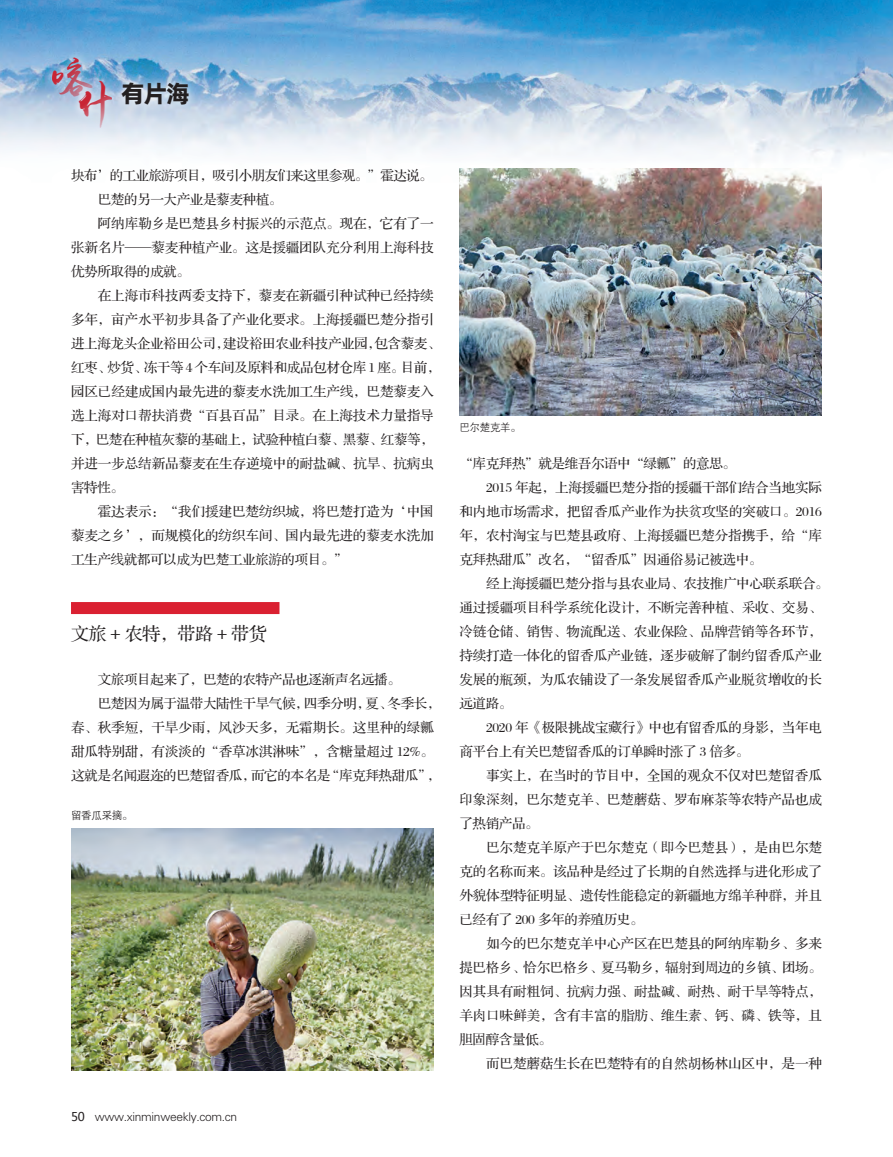
<style>
.page{position:relative;width:893px;height:1157px;background:#fff}
.page>*{position:absolute;margin:0;border:0;box-sizing:border-box;transform-origin:0 0}
.t1{font:44.25px "yuweij";color:#c82434}
.t2{font:24px "Alibaba Pu Hui Ti 2 105 Heavy";color:#231f20}
.t3{font:18px "FZS3 K GBK1 0";letter-spacing:-.025em;color:#231f20}
.t4{font:13.5px "FZS3 JW GB1 0";letter-spacing:-.005em;color:#231f20}
.t5{font:13.5px "FZS3 JW GB1 0";letter-spacing:-.025em;color:#231f20}
.t6{font:13.5px "FZS3 JW GB1 0";letter-spacing:-.045em;color:#231f20}
.t7{font:12px "FZXH1 JW GB1 0";letter-spacing:-.025em;color:#231f20}
.t8{font:10.5px "FZZDXJW GB1 0";letter-spacing:-.025em;color:#231f20}
.s1{font-family:"yuweij";font-size:44.25px;color:#c82434}
.s2{font-family:"Microsoft Ya Hei"}
</style>
<div class="page">
<img style="left:0;top:0;width:893px;height:161px">
<svg style="left:43px;top:48px;width:154px;height:87px;background:#a8c7e2"></svg>
<div style="left:71px;top:602px;width:208px;height:12px;background:#da2031"></div>
<img style="left:71px;top:828px;width:363px;height:242px">
<img style="left:459px;top:168px;width:363px;height:247px">
<h1 class="t1" style="left:51px;top:49px;width:46px">喀</h1>
<h2 class="t2" style="left:73px;top:75px;width:118px"><span class="s1">什</span>有片海</h2>
<p class="t6" style="left:71px;top:168px;width:363px">块布’的工业旅游项目，吸引小朋友们来这里参观。”霍达说。</p>
<p class="t5" style="left:98px;top:192px;width:186px">巴楚的另一大产业是藜麦种植。</p>
<p class="t4" style="left:98px;top:216px;width:337px">阿纳库勒乡是巴楚县乡村振兴的示范点。现在，它有了一</p>
<p class="t4" style="left:71px;top:240px;width:364px">张新名片——藜麦种植产业。这是援疆团队充分利用上海科技</p>
<p class="t5" style="left:71px;top:264px;width:120px">优势所取得的成就。</p>
<p class="t4" style="left:98px;top:288px;width:337px">在上海市科技两委支持下，藜麦在新疆引种试种已经持续</p>
<p class="t4" style="left:71px;top:312px;width:364px">多年，亩产水平初步具备了产业化要求。上海援疆巴楚分指引</p>
<p class="t5" style="left:71px;top:336px;width:371px">进上海龙头企业裕田公司，建设裕田农业科技产业园，包含藜麦、</p>
<p class="t5" style="left:71px;top:360px;width:371px">红枣、炒货、冻干等 4 个车间及原料和成品包材仓库 1 座。目前，</p>
<p class="t4" style="left:71px;top:384px;width:364px">园区已经建成国内最先进的藜麦水洗加工生产线，巴楚藜麦入</p>
<p class="t4" style="left:71px;top:408px;width:364px">选上海对口帮扶消费“百县百品”目录。在上海技术力量指导</p>
<p class="t5" style="left:71px;top:432px;width:364px">下，巴楚在种植灰藜的基础上，试验种植白藜、黑藜、红藜等，</p>
<p class="t4" style="left:71px;top:456px;width:364px">并进一步总结新品藜麦在生存逆境中的耐盐碱、抗旱、抗病虫</p>
<p class="t4" style="left:71px;top:480px;width:54px">害特性。</p>
<p class="t4" style="left:98px;top:504px;width:337px">霍达表示：“我们援建巴楚纺织城，将巴楚打造为‘中国</p>
<p class="t4" style="left:71px;top:528px;width:364px">藜麦之乡’，而规模化的纺织车间、国内最先进的藜麦水洗加</p>
<p class="t5" style="left:71px;top:552px;width:278px">工生产线就都可以成为巴楚工业旅游的项目。”</p>
<p class="t3" style="left:71px;top:624px;width:197px">文旅 + 农特，带路 + 带货</p>
<p class="t5" style="left:98px;top:672px;width:305px">文旅项目起来了，巴楚的农特产品也逐渐声名远播。</p>
<p class="t5" style="left:98px;top:696px;width:344px">巴楚因为属于温带大陆性干旱气候，四季分明，夏、冬季长，</p>
<p class="t4" style="left:71px;top:720px;width:364px">春、秋季短，干旱少雨，风沙天多，无霜期长。这里种的绿瓤</p>
<p class="t4" style="left:71px;top:744px;width:364px">甜瓜特别甜，有淡淡的“香草冰淇淋味”，含糖量超过 12%。</p>
<p class="t5" style="left:71px;top:768px;width:371px">这就是名闻遐迩的巴楚留香瓜，而它的本名是“库克拜热甜瓜”，</p>
<p class="t8" style="left:71px;top:810px;width:63px">留香瓜采摘。</p>
<p class="t7" style="left:71px;top:1109px;width:168px"><span class="s2">50</span> www.xinminweekly.com.cn</p>
<p class="t8" style="left:459px;top:421px;width:63px">巴尔楚克羊。</p>
<p class="t5" style="left:459px;top:456px;width:278px">“库克拜热”就是维吾尔语中“绿瓤”的意思。</p>
<p class="t4" style="left:486px;top:480px;width:337px">2015 年起，上海援疆巴楚分指的援疆干部们结合当地实际</p>
<p class="t4" style="left:459px;top:504px;width:364px">和内地市场需求，把留香瓜产业作为扶贫攻坚的突破口。2016</p>
<p class="t4" style="left:459px;top:528px;width:364px">年，农村淘宝与巴楚县政府、上海援疆巴楚分指携手，给“库</p>
<p class="t5" style="left:459px;top:552px;width:305px">克拜热甜瓜”改名，“留香瓜”因通俗易记被选中。</p>
<p class="t5" style="left:486px;top:576px;width:344px">经上海援疆巴楚分指与县农业局、农技推广中心联系联合。</p>
<p class="t4" style="left:459px;top:600px;width:364px">通过援疆项目科学系统化设计，不断完善种植、采收、交易、</p>
<p class="t4" style="left:459px;top:624px;width:364px">冷链仓储、销售、物流配送、农业保险、品牌营销等各环节，</p>
<p class="t4" style="left:459px;top:648px;width:364px">持续打造一体化的留香瓜产业链，逐步破解了制约留香瓜产业</p>
<p class="t4" style="left:459px;top:672px;width:364px">发展的瓶颈，为瓜农铺设了一条发展留香瓜产业脱贫增收的长</p>
<p class="t4" style="left:459px;top:696px;width:54px">远道路。</p>
<p class="t4" style="left:486px;top:720px;width:337px">2020 年《极限挑战宝藏行》中也有留香瓜的身影，当年电</p>
<p class="t5" style="left:459px;top:744px;width:291px">商平台上有关巴楚留香瓜的订单瞬时涨了 3 倍多。</p>
<p class="t4" style="left:486px;top:768px;width:337px">事实上，在当时的节目中，全国的观众不仅对巴楚留香瓜</p>
<p class="t4" style="left:459px;top:792px;width:364px">印象深刻，巴尔楚克羊、巴楚蘑菇、罗布麻茶等农特产品也成</p>
<p class="t4" style="left:459px;top:816px;width:81px">了热销产品。</p>
<p class="t4" style="left:486px;top:840px;width:337px">巴尔楚克羊原产于巴尔楚克（即今巴楚县），是由巴尔楚</p>
<p class="t4" style="left:459px;top:864px;width:364px">克的名称而来。该品种是经过了长期的自然选择与进化形成了</p>
<p class="t4" style="left:459px;top:888px;width:364px">外貌体型特征明显、遗传性能稳定的新疆地方绵羊种群，并且</p>
<p class="t5" style="left:459px;top:912px;width:186px">已经有了 200 多年的养殖历史。</p>
<p class="t4" style="left:486px;top:936px;width:337px">如今的巴尔楚克羊中心产区在巴楚县的阿纳库勒乡、多来</p>
<p class="t5" style="left:459px;top:960px;width:364px">提巴格乡、恰尔巴格乡、夏马勒乡，辐射到周边的乡镇、团场。</p>
<p class="t4" style="left:459px;top:984px;width:364px">因其具有耐粗饲、抗病力强、耐盐碱、耐热、耐干旱等特点，</p>
<p class="t4" style="left:459px;top:1008px;width:364px">羊肉口味鲜美，含有丰富的脂肪、维生素、钙、磷、铁等，且</p>
<p class="t4" style="left:459px;top:1032px;width:94px">胆固醇含量低。</p>
<p class="t4" style="left:486px;top:1056px;width:337px">而巴楚蘑菇生长在巴楚特有的自然胡杨林山区中，是一种</p>
</div>
